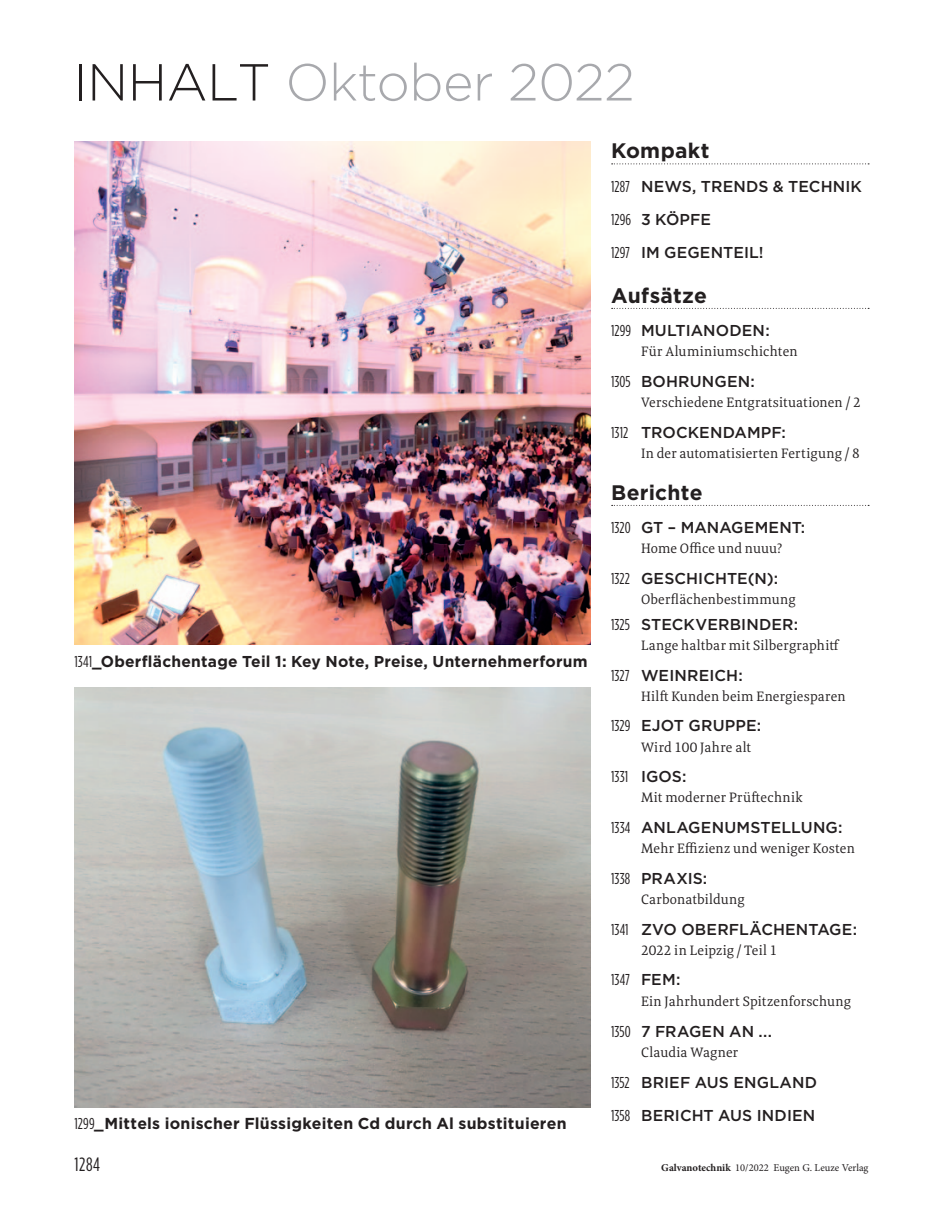
<style>
.page{position:relative;width:943px;height:1216px;background:#fff}
.page>*{position:absolute;margin:0;border:0;box-sizing:border-box;transform-origin:0 0}
.t1{font:300 51.98px "Gotham";letter-spacing:-.01em;color:#a8a9ad}
.t2{font:700 21px "Gotham";letter-spacing:.01em;color:#231f20}
.t3{font:19.25px "Gotham Condensed";color:#231f20}
.t4{font:700 15.92px "Gotham";letter-spacing:.015em;color:#231f20}
.t5{font:500 15.75px/33.2px "Gotham";letter-spacing:.01em;color:#231f20}
.t6{font:700 15.75px "Gotham";letter-spacing:.015em;color:#231f20}
.t7{font:15.75px "Gotham Condensed";color:#231f20}
.t8{font:14px "Meret Pro";letter-spacing:.01em;color:#231f20}
.t9{font:10.5px "Minion Pro";color:#231f20}
.s1{color:#231f20}
.s2{font-family:"Gotham Condensed";font-weight:400}
.s3{font-family:"Gotham Condensed";font-weight:400;font-size:15.75px}
.s4{font-family:"Gotham";font-weight:500}
.s5{font-weight:700}
</style>
<div class="page">
<svg style="left:611px;top:163px;width:258px;height:1px"></svg>
<svg style="left:611px;top:308px;width:258px;height:1px"></svg>
<svg style="left:611px;top:505px;width:258px;height:1px"></svg>
<img style="left:74px;top:141px;width:516px;height:503px">
<img style="left:74px;top:687px;width:516px;height:420px">
<h1 class="t1" style="left:73px;top:54px;width:563px"><span class="s1">INHALT</span> Oktober 2022</h1>
<p class="t6" style="left:74px;top:652px;width:514px"><span class="s2">1341</span>_Oberflächentage Teil 1: Key Note, Preise, Unternehmerforum</p>
<p class="t4" style="left:74px;top:1113px;width:493px"><span class="s3">1299</span>_Mittels ionischer Flüssigkeiten Cd durch Al substituieren</p>
<h2 class="t2" style="left:611px;top:139px;width:100px">Kompakt</h2>
<p class="t5" style="left:611px;top:169px;width:252px"><span class="s2">1287</span> NEWS, TREN DS &amp; TECHN IK<br><span class="s2">1296</span> 3 KÖPFE<br><span class="s2">1297</span> I M GEGENTEIL!</p>
<h2 class="t2" style="left:611px;top:283px;width:97px">Aufsätze</h2>
<p class="t5" style="left:611px;top:314px;width:160px"><span class="s2">1299</span> M ULTIANODEN :</p>
<p class="t8" style="left:641px;top:342px;width:158px">Für Aluminiumschichten</p>
<p class="t5" style="left:611px;top:364px;width:145px"><span class="s2">1305</span> BOHRUNGEN:</p>
<p class="t8" style="left:641px;top:392px;width:221px">Verschiedene Entgratsituationen / 2</p>
<p class="t5" style="left:611px;top:415px;width:176px"><span class="s2">1312</span> TROCKEN DAMPF:</p>
<p class="t8" style="left:641px;top:443px;width:220px">In der automatisierten Fertigung / 8</p>
<h2 class="t2" style="left:611px;top:480px;width:93px">Berichte</h2>
<p class="t5" style="left:611px;top:510px;width:195px"><span class="s2">1320</span> GT – MANAGEMENT:</p>
<p class="t8" style="left:641px;top:539px;width:143px">Home Office und nuuu?</p>
<p class="t5" style="left:611px;top:561px;width:168px"><span class="s2">1322</span> GESCHICHTE(N):</p>
<p class="t8" style="left:641px;top:589px;width:156px">Oberflächenbestimmung</p>
<p class="t5" style="left:611px;top:607px;width:188px"><span class="s2">1325</span> STECKVERBIN DER:</p>
<p class="t8" style="left:641px;top:635px;width:200px">Lange haltbar mit Silbergraphitf</p>
<p class="t5" style="left:611px;top:658px;width:133px"><span class="s2">1327</span> WEIN REICH:</p>
<p class="t8" style="left:641px;top:686px;width:206px">Hilft Kunden beim Energiesparen</p>
<p class="t5" style="left:611px;top:708px;width:151px"><span class="s2">1329</span> EJOT GRUPPE:</p>
<p class="t8" style="left:641px;top:737px;width:112px">Wird 100 Jahre alt</p>
<p class="t5" style="left:611px;top:759px;width:77px"><span class="s2">1331</span> IG OS:</p>
<p class="t8" style="left:641px;top:787px;width:163px">Mit moderner Prüftechnik</p>
<p class="t5" style="left:611px;top:810px;width:233px"><span class="s2">1334</span> AN LAGEN UMSTELLUNG:</p>
<p class="t8" style="left:641px;top:838px;width:215px">Mehr Effizienz und weniger Kosten</p>
<p class="t5" style="left:611px;top:861px;width:98px"><span class="s2">1338</span> PRAXIS:</p>
<p class="t8" style="left:641px;top:889px;width:105px">Carbonatbildung</p>
<p class="t5" style="left:611px;top:912px;width:247px"><span class="s2">1341</span> ZVO OBERFLÄCHENTAGE:</p>
<p class="t8" style="left:641px;top:940px;width:138px">2022 in Leipzig / Teil 1</p>
<p class="t7" style="left:611px;top:971px;width:71px">1347 <span class="s4">FEM:</span></p>
<p class="t8" style="left:641px;top:991px;width:212px">Ein Jahrhundert Spitzenforschung</p>
<p class="t5" style="left:611px;top:1014px;width:162px"><span class="s2">1350</span> 7 FRAGEN AN ...</p>
<p class="t8" style="left:641px;top:1042px;width:99px">Claudia Wagner</p>
<p class="t5" style="left:611px;top:1065px;width:135px"><span class="s2">1352</span> BRIEF AUS ENG</p>
<p class="t5" style="left:611px;top:1065px;width:207px;text-align:right">LAN D<br><span class="s2">1358</span> BERICHT AUS IN DIEN</p>
<h3 class="t3" style="left:74px;top:1153px;width:27px">1284</h3>
<p class="t9" style="left:661px;top:1160px;width:209px"><span class="s5">Galvanotechnik</span> 10/2022 Eugen G. Leuze Verlag</p>
</div>
